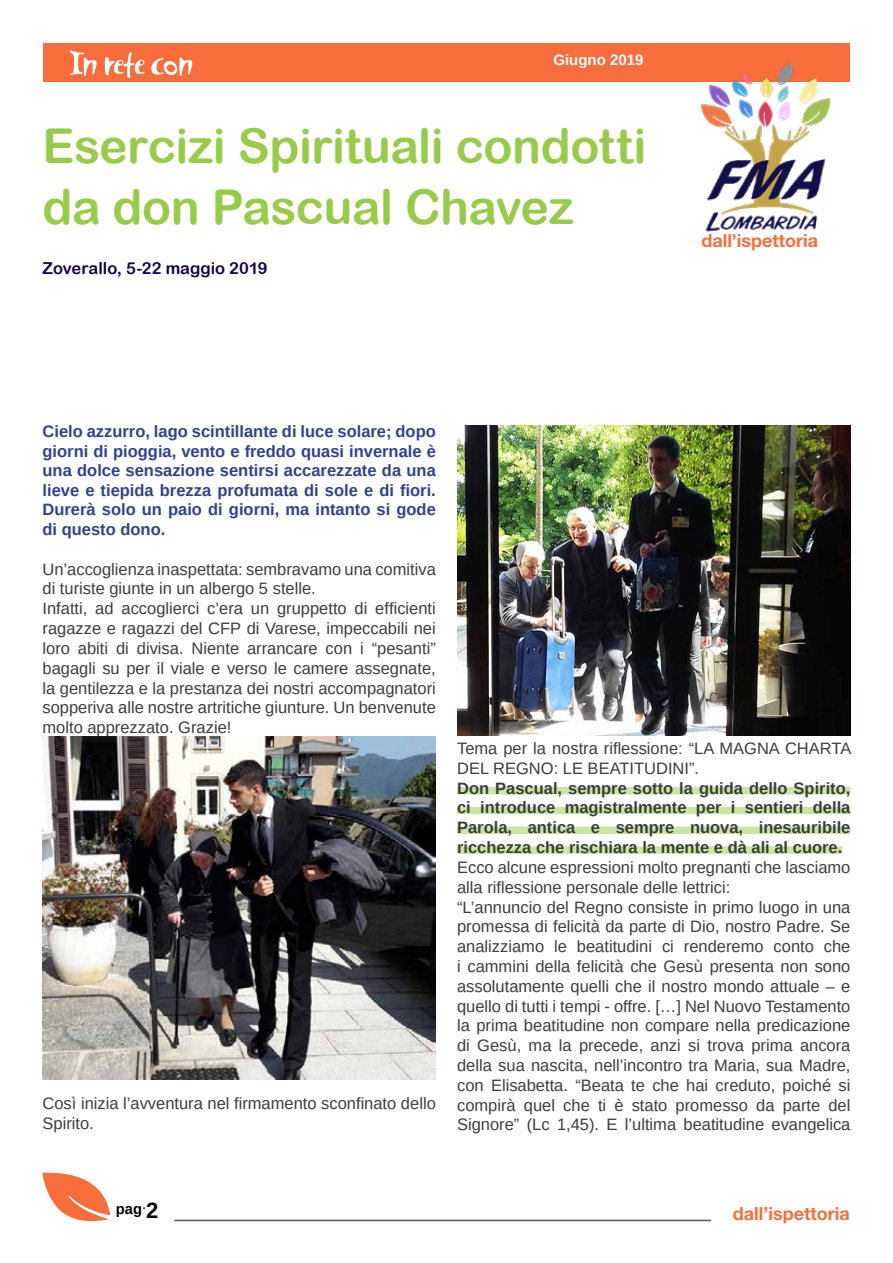
<style>
.page{position:relative;width:893px;height:1263px;background:#fff}
.page>*{position:absolute;margin:0;border:0;box-sizing:border-box;transform-origin:0 0}
.t1{font:48px/61.5px "Arial Rounded MT Bold";letter-spacing:-.01em;color:#98cb4a}
.t2{font:700 18px "Helvetica Neue LT Std";color:#f76d3c}
.t3{font:16.5px/19.8px "Arimo";color:#3c3c3b}
.t4{font:700 16.5px/19.5px "Arimo";color:#31418f;text-align:justify}
.t5{font:700 16.5px/19.8px "Arimo";color:#3c3c3b;text-align:justify}
.t6{font:16.5px "Arial Rounded MT Bold";color:#16004d}
.t7{font:700 15px "Arimo";color:#fff}
.t8{font:700 14.7px "Arimo";color:#000}
.s1{font-size:22.05px}
</style>
<div class="page">
<div style="left:43px;top:43px;width:807px;height:39px;background:#f76d3c"></div>
<svg style="left:70px;top:51px;width:122px;height:27px"></svg>
<svg style="left:42px;top:1173px;width:68px;height:48px"></svg>
<hr style="left:174px;top:1220px;width:537px;height:1px;background:#575756">
<img style="left:700px;top:63px;width:131px;height:169px">
<img style="left:43px;top:736px;width:393px;height:344px">
<div style="left:457px;top:787px;width:393px;height:7px;background:#cbe5a4"></div>
<div style="left:457px;top:807px;width:393px;height:7px;background:#cbe5a4"></div>
<div style="left:457px;top:826px;width:393px;height:8px;background:#cbe5a4"></div>
<div style="left:457px;top:846px;width:385px;height:8px;background:#cbe5a4"></div>
<img style="left:457px;top:425px;width:393px;height:311px">
<p class="t7" style="left:553px;top:49px;width:92px">Giugno 2019</p>
<p class="t7" style="left:552px;top:52px;width:93px">Ottobre 2016</p>
<h1 class="t1" style="left:43px;top:114px;width:605px">Esercizi Spirituali condotti da don Pascual Chavez</h1>
<p class="t6" style="left:43px;top:258px;width:227px">Zoverallo, 5-22 maggio 2019</p>
<p class="t2" style="left:701px;top:229px;width:118px">dall’ispettoria</p>
<p class="t4" style="left:43px;top:422px;width:395px">Cielo azzurro, lago scintillante di luce solare; dopo giorni di pioggia, vento e freddo quasi invernale è una dolce sensazione sentirsi accarezzate da una lieve e tiepida brezza profumata di sole e di fiori.<br>Durerà solo un paio di giorni, ma intanto si gode di questo dono.</p>
<p class="t3" style="left:43px;top:559px;width:395px">Un’accoglienza inaspettata: sembravamo una comitiva di turiste giunte in un albergo 5 stelle.<br>Infatti, ad accoglierci c’era un gruppetto di efficienti ragazze e ragazzi del CFP di Varese, impeccabili nei loro abiti di divisa. Niente arrancare con i “pesanti” bagagli su per il viale e verso le camere assegnate, la gentilezza e la prestanza dei nostri accompagnatori sopperiva alle nostre artritiche giunture. Un benvenute molto apprezzato. Grazie!</p>
<p class="t3" style="left:43px;top:1093px;width:395px">Così inizia l’avventura nel firmamento sconfinato dello<br>Spirito.</p>
<p class="t3" style="left:457px;top:738px;width:396px">Tema per la nostra riflessione: “LA MAGNA CHARTA<br>DEL REGNO: LE BEATITUDINI”.</p>
<p class="t5" style="left:457px;top:778px;width:395px">Don Pascual, sempre sotto la guida dello Spirito, ci introduce magistralmente per i sentieri della Parola, antica e sempre nuova, inesauribile ricchezza che rischiara la mente e dà ali al cuore.</p>
<p class="t3" style="left:457px;top:857px;width:395px">Ecco alcune espressioni molto pregnanti che lasciamo alla riflessione personale delle lettrici:<br>“L’annuncio del Regno consiste in primo luogo in una promessa di felicità da parte di Dio, nostro Padre. Se analizziamo le beatitudini ci renderemo conto che i cammini della felicità che Gesù presenta non sono assolutamente quelli che il nostro mondo attuale – e quello di tutti i tempi - offre. […] Nel Nuovo Testamento la prima beatitudine non compare nella predicazione di Gesù, ma la precede, anzi si trova prima ancora della sua nascita, nell’incontro tra Maria, sua Madre, con Elisabetta. “Beata te che hai creduto, poiché si compirà quel che ti è stato promesso da parte del Signore” (Lc 1,45). E l’ultima beatitudine evangelica</p>
<p class="t8" style="left:116px;top:1198px;width:44px">pag<sup>.</sup><span class="s1">2</span></p>
<p class="t2" style="left:733px;top:1203px;width:118px">dall’ispettoria</p>
</div>
